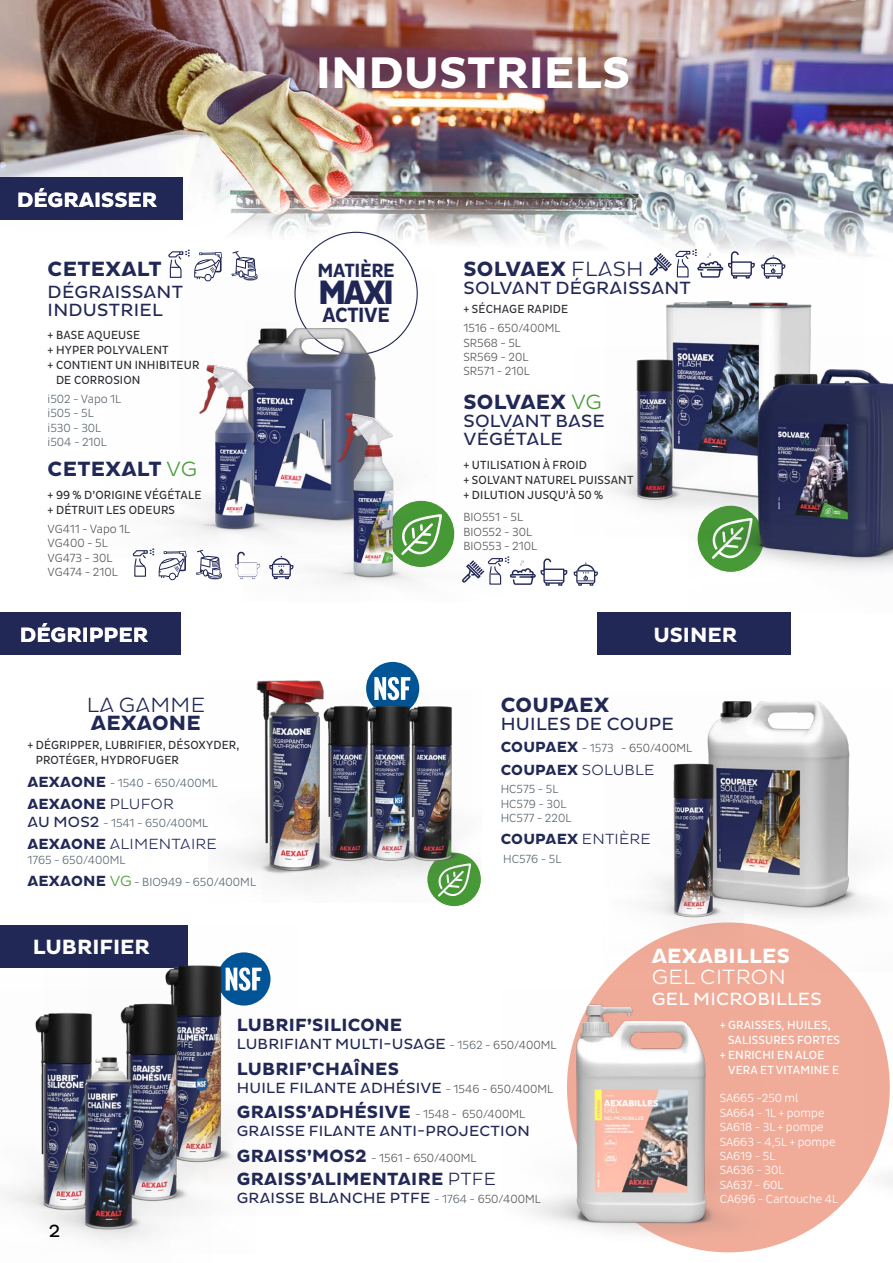
<style>
.page{position:relative;width:893px;height:1263px;background:#fff}
.page>*{position:absolute;margin:0;border:0;box-sizing:border-box;transform-origin:0 0}
.t1{font:45px "Aexalt MS Bold";color:#fff}
.t2{font:800 34.5px "Pluto Sans Cond";color:#222856}
.t3{font:21px "Aexalt MS Bold";letter-spacing:.015em;color:#222856}
.t4{font:21px "Aexalt MS Bold";color:#fff}
.t5{font:700 21px "Aexalt";color:#fff}
.t6{font:21px "Aexalt MS Light";letter-spacing:.015em;color:#fff}
.t7{font:21px "Aexalt MS Light";letter-spacing:.015em;color:#222856}
.t8{font:700 21px "Pluto Sans Cond";letter-spacing:-.015em;color:#222856}
.t9{font:700 19.5px "Pluto Sans Cond";letter-spacing:-.015em;color:#222856}
.t10{font:18px "Aexalt MS Bold";letter-spacing:.015em;color:#222856}
.t11{font:18px/18px "Aexalt MS Regular";letter-spacing:.015em;color:#222856}
.t12{font:18px "Aexalt MS Regular";letter-spacing:.015em;color:#fff}
.t13{font:18px "Aexalt";color:#000}
.t14{font:15px "Aexalt MS Regular";letter-spacing:.015em;color:#222856}
.t15{font:15px "Aexalt MS Bold";letter-spacing:.015em;color:#222856}
.t16{font:15px "Aexalt MS Light";letter-spacing:.015em;color:#222856}
.t17{font:12px/15px "Pluto Sans Cond";letter-spacing:.015em;color:#2d2c32}
.t18{font:300 12px/14.4px "Pluto Sans Cond";color:#596670}
.t19{font:300 12px/14.4px "Pluto Sans Cond";color:#575756}
.t20{font:300 12px/14.4px "Pluto Sans Cond";color:#fff}
.t21{font:12px "Pluto Sans Cond";letter-spacing:.015em;color:#fff}
.t22{font:300 12px "Pluto Sans Cond";color:#585756}
.s1{font-family:"Aexalt MS Light";color:#479a36}
.s2{font-family:"Aexalt MS Bold";font-weight:400;font-size:15px;color:#222856}
.s3{font-family:"Aexalt MS Light"}
.s4{font-family:"Aexalt MS Regular";font-weight:400;font-size:15px;color:#222856}
.s5{color:#575756}
.s6{font-family:"Aexalt MS Bold"}
.s7{font-family:"Aexalt MS Light";font-weight:400;font-size:15px;color:#479a36}
.s8{color:#596670}
.s9{font-family:"Pluto Sans Cond";font-weight:300;font-size:12px;color:#596670}
.s10{font-family:"Pluto Sans Cond";font-weight:300;font-size:12px;color:#585756}
.s11{font-family:"Aexalt MS Bold";font-weight:400;font-size:18px;color:#222856}
</style>
<div class="page">
<div style="left:567px;top:922px;width:323px;height:330px;background:#f1ac99;border-radius:50%"></div>
<img style="left:0;top:0;width:893px;height:268px">
<div style="left:0;top:178px;width:183px;height:42px;background:#222856"></div>
<div style="left:0;top:612px;width:181px;height:43px;background:#222856"></div>
<div style="left:597px;top:612px;width:194px;height:43px;background:#222856"></div>
<div style="left:0;top:925px;width:187px;height:42px;background:#222856"></div>
<svg style="left:167px;top:249px;width:55px;height:24px"></svg>
<svg style="left:231px;top:251px;width:26px;height:17px"></svg>
<svg style="left:761px;top:255px;width:24px;height:8px"></svg>
<svg style="left:648px;top:249px;width:107px;height:14px"></svg>
<svg style="left:427px;top:852px;width:54px;height:55px"></svg>
<div style="left:366px;top:662px;width:53px;height:53px;background:#025697;border-radius:50%"></div>
<svg style="left:374px;top:677px;width:36px;height:2px"></svg>
<svg style="left:134px;top:557px;width:52px;height:23px"></svg>
<svg style="left:196px;top:557px;width:26px;height:22px"></svg>
<svg style="left:235px;top:557px;width:9px;height:23px"></svg>
<svg style="left:574px;top:562px;width:24px;height:24px"></svg>
<svg style="left:502px;top:556px;width:65px;height:30px"></svg>
<img style="left:187px;top:925px;width:84px;height:78px">
<img style="left:43px;top:961px;width:212px;height:212px">
<img style="left:179px;top:268px;width:239px;height:53px">
<img style="left:132px;top:273px;width:231px;height:284px">
<img style="left:244px;top:321px;width:258px;height:264px">
<img style="left:606px;top:263px;width:258px;height:84px">
<img style="left:689px;top:337px;width:204px;height:235px">
<img style="left:609px;top:347px;width:123px;height:188px">
<img style="left:3px;top:976px;width:210px;height:266px">
<img style="left:229px;top:679px;width:191px;height:207px">
<img style="left:304px;top:692px;width:167px;height:210px">
<img style="left:346px;top:688px;width:136px;height:212px">
<img style="left:613px;top:701px;width:258px;height:271px">
<img style="left:613px;top:701px;width:131px;height:252px">
<img style="left:528px;top:991px;width:204px;height:251px">
<img style="left:865px;top:952px;width:28px;height:235px">
<h3 class="t5" style="left:17px;top:188px;width:142px">DÉGRAISSER</h3>
<h3 class="t3" style="left:48px;top:257px;width:115px">CETEXALT</h3>
<h3 class="t11" style="left:48px;top:283px;width:137px">DÉGRAISSANT<br>INDUSTRIEL</h3>
<p class="t17" style="left:48px;top:328px;width:94px">+ BASE AQUEUSE</p>
<p class="t17" style="left:48px;top:343px;width:122px">+ HYPER POLYVALENT</p>
<p class="t17" style="left:48px;top:358px;width:153px">+ CONTIENT UN INHIBITEUR</p>
<p class="t17" style="left:56px;top:373px;width:86px">DE CORROSION</p>
<p class="t18" style="left:48px;top:392px;width:75px">i502 - Vapo 1L i505 - 5L<br>i530 - 30L i504 - 210L</p>
<h3 class="t3" style="left:48px;top:457px;width:151px">CETEXALT <span class="s1">VG</span></h3>
<p class="t17" style="left:48px;top:488px;width:155px">+ 99 % D’ORIGINE VÉGÉTALE + DÉTRUIT LES ODEURS</p>
<p class="t19" style="left:48px;top:522px;width:84px">VG411 - Vapo 1L<br>VG400 - 5L<br>VG473 - 30L<br>VG474 - 210L</p>
<h3 class="t5" style="left:20px;top:622px;width:130px">DÉGRIPPER</h3>
<h3 class="t7" style="left:87px;top:693px;width:120px">LA GAMME</h3>
<h3 class="t3" style="left:91px;top:711px;width:112px">AEXAONE</h3>
<p class="t17" style="left:36px;top:738px;width:205px;text-indent:-8px">+ DÉGRIPPER, LUBRIFIER, DÉSOXYDER,<br>PROTÉGER, HYDROFUGER</p>
<p class="t18" style="left:27px;top:775px;width:192px"><span class="s2">AEXAONE</span> - 1540 - 650/400ML</p>
<p class="t15" style="left:27px;top:795px;width:148px">AEXAONE <span class="s3">PLUFOR</span></p>
<p class="t18" style="left:27px;top:816px;width:182px"><span class="s4">AU MOS2</span> - 1541 - 650/400M<span class="s5">L</span></p>
<p class="t16" style="left:27px;top:835px;width:191px"><span class="s6">AEXAONE</span> ALIMENTAIRE</p>
<p class="t18" style="left:27px;top:848px;width:230px;line-height:22.2px">1765 - 650/400ML<br><span class="s2">AEXAONE</span> <span class="s7">VG</span> - BIO949 - 650/400ML</p>
<h1 class="t1" style="left:316px;top:47px;width:316px">INDUSTRIELS</h1>
<h3 class="t9" style="left:318px;top:259px;width:79px">MATIÈRE</h3>
<h2 class="t2" style="left:318px;top:272px;width:77px">MAXI</h2>
<h3 class="t8" style="left:322px;top:303px;width:69px">ACTIVE</h3>
<h3 class="t3" style="left:463px;top:257px;width:182px">SOLVAEX <span class="s3">FLASH</span></h3>
<h3 class="t11" style="left:463px;top:279px;width:229px">SOLVANT DÉGRAISSANT</h3>
<p class="t17" style="left:463px;top:302px;width:106px">+ SÉCHAGE RAPIDE</p>
<p class="t19" style="left:463px;top:321px;width:99px">1516 - 650/400ML<br>SR568 - 5L<br>SR569 - 20L<br>SR571 - 210L</p>
<h3 class="t3" style="left:463px;top:390px;width:140px">SOLVAEX <span class="s1">VG</span></h3>
<h3 class="t11" style="left:463px;top:412px;width:143px">SOLVANT BASE<br>VÉGÉTALE</h3>
<p class="t17" style="left:463px;top:457px;width:171px">+ UTILISATION À FROID<br>+ SOLVANT NATUREL PUISSANT + DILUTION JUSQU’À 50 %</p>
<p class="t19" style="left:463px;top:510px;width:75px">BIO551 - 5L<br>BIO552 - 30L<br>BIO553 - 210L</p>
<h3 class="t4" style="left:653px;top:622px;width:85px">USINER</h3>
<h3 class="t3" style="left:501px;top:693px;width:110px">COUPAEX</h3>
<h3 class="t11" style="left:501px;top:715px;width:175px">HUILES DE COUPE</h3>
<p class="t19" style="left:501px;top:741px;width:193px"><span class="s2">COUPAEX</span> <span class="s8">- 1573</span> - 650/400ML</p>
<p class="t15" style="left:501px;top:761px;width:155px">COUPAEX <span class="s3">SOLUBLE</span></p>
<p class="t18" style="left:501px;top:782px;width:72px">HC575 - 5L<br>HC579 - 30L<br>HC577 - 220L</p>
<p class="t15" style="left:501px;top:831px;width:152px">COUPAEX <span class="s3">ENTIÈRE</span></p>
<p class="t18" style="left:503px;top:852px;width:60px">HC576 - 5L</p>
<h3 class="t4" style="left:33px;top:935px;width:118px">LUBRIFIER</h3>
<h3 class="t13" style="left:49px;top:1221px;width:13px">2</h3>
<h3 class="t10" style="left:237px;top:1014px;width:167px">LUBRIF’SILICONE</h3>
<p class="t14" style="left:237px;top:1035px;width:321px">LUBRIFIANT MULTI-USAGE <span class="s9">- 1562 -</span> <span class="s10">650/400ML</span></p>
<h3 class="t10" style="left:237px;top:1058px;width:164px">LUBRIF’CHAÎNES</h3>
<p class="t14" style="left:237px;top:1079px;width:318px">HUILE FILANTE ADHÉSIVE <span class="s9">-</span> <span class="s10">1546 - 650/400ML</span></p>
<h3 class="t10" style="left:237px;top:1102px;width:290px">GRAISS’ADHÉSIVE <span class="s9">-</span> <span class="s10">1548 - 650/400ML</span></h3>
<p class="t14" style="left:237px;top:1123px;width:294px">GRAISSE FILANTE ANTI-PROJECTION</p>
<p class="t22" style="left:237px;top:1151px;width:241px"><span class="s11">GRAISS’MOS2</span> <span class="s8">-</span> 1561 - 650/400ML</p>
<h3 class="t10" style="left:237px;top:1168px;width:261px">GRAISS’ALIMENTAIRE <span class="s3">PTFE</span></h3>
<p class="t14" style="left:237px;top:1189px;width:306px">GRAISSE BLANCHE PTFE <span class="s9">- 1764 -</span> <span class="s10">650/400ML</span></p>
<h3 class="t4" style="left:652px;top:944px;width:140px">AEXABILLES</h3>
<h3 class="t6" style="left:652px;top:965px;width:136px">GEL CITRON</h3>
<h3 class="t12" style="left:652px;top:989px;width:172px">GEL MICROBILLES</h3>
<p class="t21" style="left:720px;top:1017px;width:112px">+ GRAISSES, HUILES,</p>
<p class="t21" style="left:728px;top:1032px;width:113px">SALISSURES FORTES</p>
<p class="t21" style="left:720px;top:1047px;width:106px">+ ENRICHI EN ALOE</p>
<p class="t21" style="left:728px;top:1062px;width:113px">VERA ET VITAMINE E</p>
<p class="t20" style="left:720px;top:1091px;width:120px">SA665 -250 ml<br>SA664 - 1L + pompe<br>SA618 - 3L + pompe<br>SA663 - 4,5L + pompe<br>SA619 - 5L<br>SA636 - 30L<br>SA637 - 60L<br>CA696 - Cartouche 4L</p>
</div>
